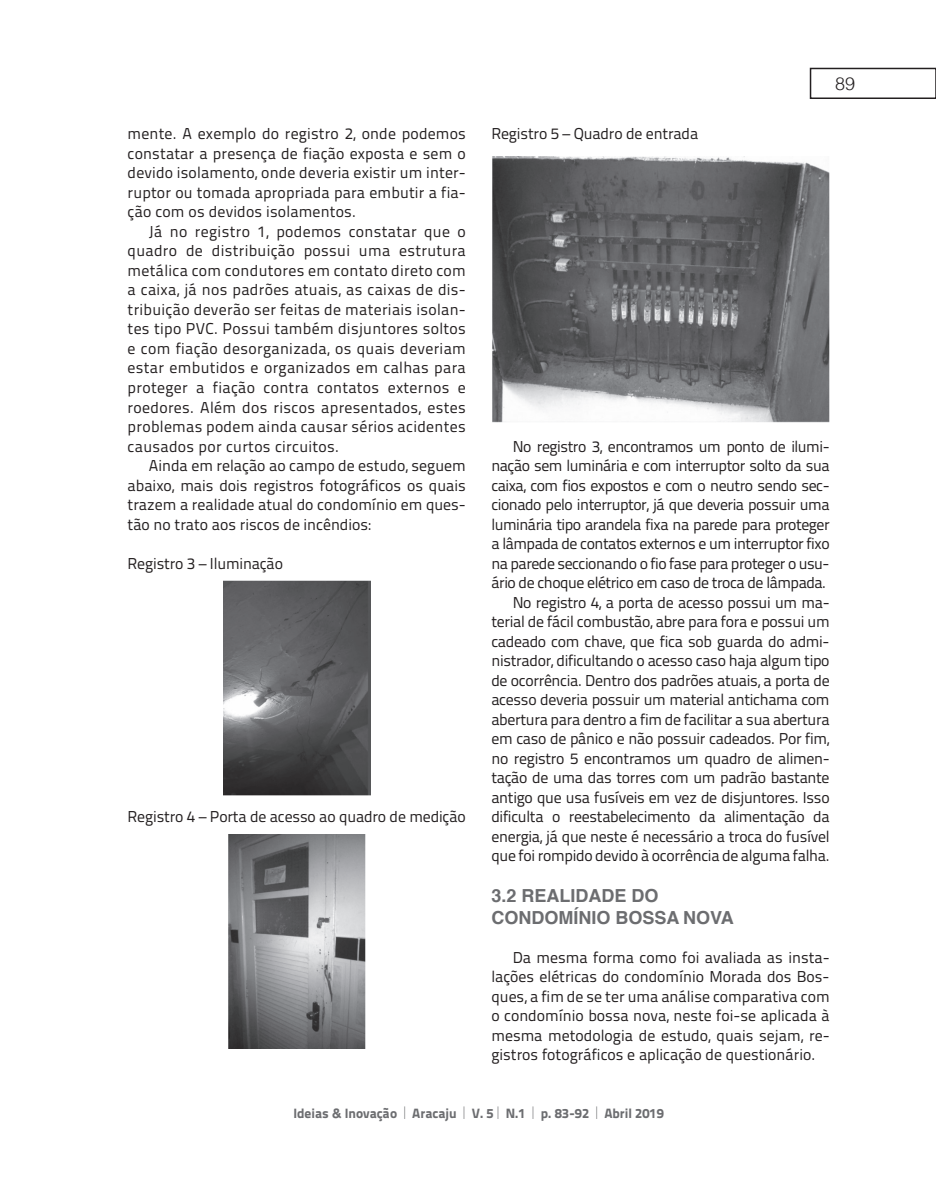
<style>
.page{position:relative;width:936px;height:1191px;background:#fff}
.page>*{position:absolute;margin:0;border:0;box-sizing:border-box;transform-origin:0 0}
.t1{font:700 18px/21.6px "Helvetica";color:#6c6d70}
.t2{font:300 18px "Helvetica";color:#231f20}
.t3{font:15.75px/19.5px "Titillium Text 22 L";letter-spacing:-.02em;color:#231f20;text-align:justify}
.t4{font:800 13.5px "Titillium Text 22 L";color:#6c6d70}
.s1{font-weight:100;font-size:16.5px}
</style>
<div class="page">
<div style="left:809px;top:68px;width:126px;height:31px;border:2px solid #231f20"></div>
<img style="left:223px;top:580px;width:147px;height:215px">
<img style="left:228px;top:834px;width:137px;height:214px">
<img style="left:492px;top:156px;width:337px;height:266px">
<p class="t3" style="left:128px;top:123px;width:340px">mente. A exemplo do registro 2, onde podemos constatar a presença de fiação exposta e sem o devido isolamento, onde deveria existir um inter&shy;ruptor ou tomada apropriada para embutir a fia&shy;ção com os devidos isolamentos.</p>
<p class="t3" style="left:128px;top:221px;width:340px;text-indent:21px">Já no registro 1, podemos constatar que o quadro de distribuição possui uma estrutura metálica com condutores em contato direto com a caixa, já nos padrões atuais, as caixas de dis&shy;tribuição deverão ser feitas de materiais isolan&shy;tes tipo PVC. Possui também disjuntores soltos e com fiação desorganizada, os quais deveriam estar embutidos e organizados em calhas para proteger a fiação contra contatos externos e roedores. Além dos riscos apresentados, estes problemas podem ainda causar sérios acidentes causados por curtos circuitos.</p>
<p class="t3" style="left:128px;top:455px;width:340px;text-indent:21px">Ainda em relação ao campo de estudo, seguem abaixo, mais dois registros fotográficos os quais trazem a realidade atual do condomínio em ques&shy;tão no trato aos riscos de incêndios:</p>
<p class="t3" style="left:128px;top:552px;width:157px">Registro 3 – Iluminação</p>
<p class="t3" style="left:128px;top:806px;width:339px">Registro 4 – Porta de acesso ao quadro de medição</p>
<p class="t3" style="left:491px;top:123px;width:208px">Registro 5 – Quadro de entrada</p>
<p class="t2" style="left:835px;top:68px;width:22px">89</p>
<p class="t3" style="left:491px;top:435px;width:340px;text-align:right">No registro 3, encontramos um ponto de ilumi&shy;nação sem luminária e com interruptor solto da sua caixa, com fios expostos e com o neutro sendo sec&shy;cionado pelo interruptor, já que deveria possuir uma luminária tipo arandela fixa na parede para proteger a lâmpada de contatos externos e um interruptor fixo na parede seccionando o fio fase para proteger o usu&shy;ário de choque elétrico em caso de troca de lâmpada.<br>No registro 4, a porta de acesso possui um ma&shy;terial de fácil combustão, abre para fora e possui um cadeado com chave, que fica sob guarda do admi&shy;nistrador, dificultando o acesso caso haja algum tipo de ocorrência. Dentro dos padrões atuais, a porta de acesso deveria possuir um material antichama com abertura para dentro a fim de facilitar a sua abertura em caso de pânico e não possuir cadeados. Por fim, no registro 5 encontramos um quadro de alimen&shy;tação de uma das torres com um padrão bastante antigo que usa fusíveis em vez de disjuntores. Isso dificulta o reestabelecimento da alimentação da energia, já que neste é necessário a troca do fusível que foi rompido devido à ocorrência de alguma falha.</p>
<p class="t1" style="left:491px;top:885px;width:244px">3.2 REALIDADE DO<br>CONDOMÍNIO BOSSA NOVA</p>
<p class="t3" style="left:491px;top:946px;width:340px;text-indent:21px">Da mesma forma como foi avaliada as insta&shy;lações elétricas do condomínio Morada dos Bos&shy;ques, a fim de se ter uma análise comparativa com o condomínio bossa nova, neste foi-se aplicada à mesma metodologia de estudo, quais sejam, re&shy;gistros fotográficos e aplicação de questionário.</p>
<p class="t4" style="left:293px;top:1103px;width:372px">Ideias &amp; Inovação <span class="s1">|</span> Aracaju <span class="s1">|</span> V. 5<span class="s1">|</span> N.1 <span class="s1">|</span> p. 83-92 <span class="s1">|</span> Abril 2019</p>
</div>
